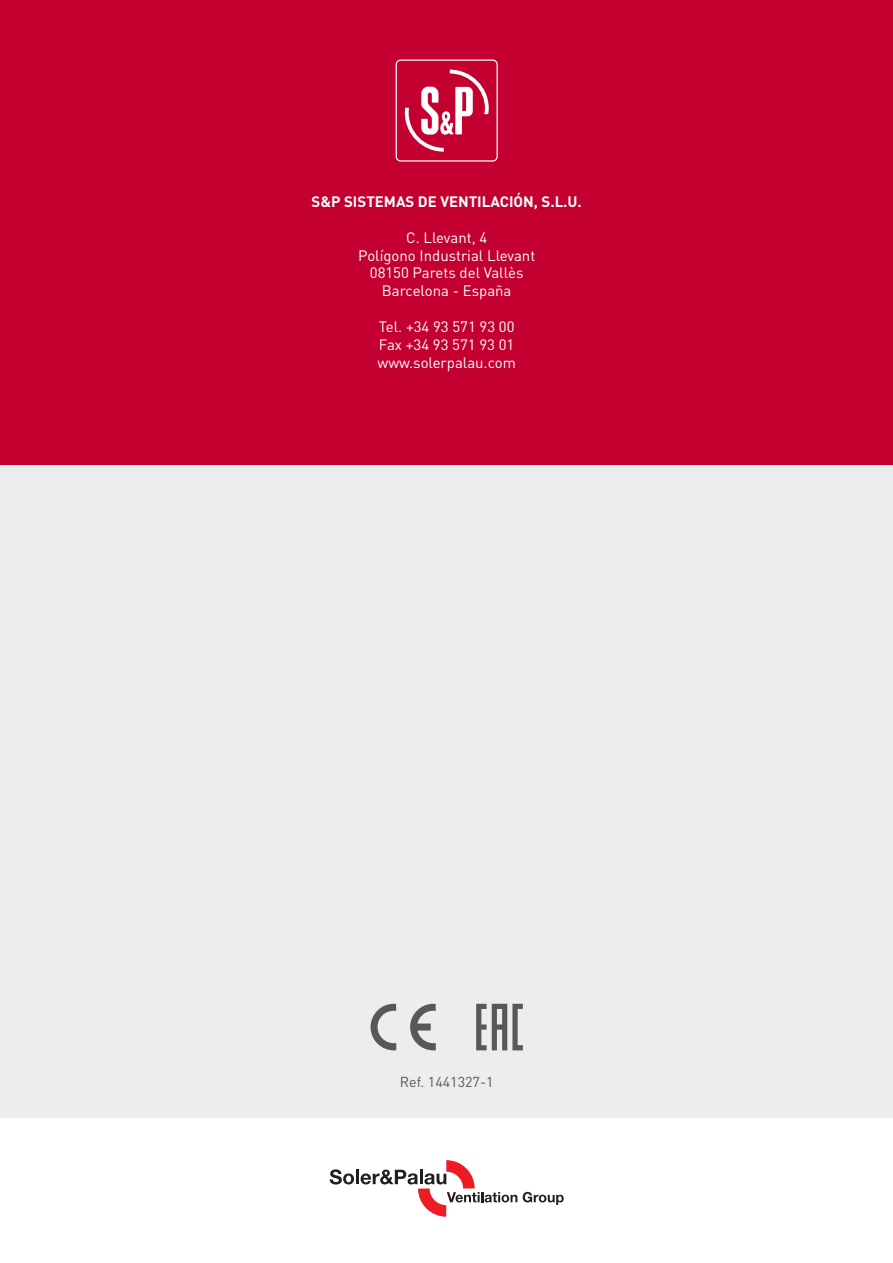
<style>
.page{position:relative;width:893px;height:1263px;background:#fff}
.page>*{position:absolute;margin:0;border:0;box-sizing:border-box;transform-origin:0 0}
.t1{font:15px/18px "DIN";color:#fff;text-align:center}
.t2{font:700 15px "DIN";color:#fff}
.t3{font:14.25px "DIN";color:#58585a}
</style>
<div class="page">
<div style="left:0;top:0;width:892px;height:1117px;background:#eceded"></div>
<svg style="left:476px;top:1004px;width:47px;height:46px"></svg>
<svg style="left:370px;top:1004px;width:26px;height:46px"></svg>
<svg style="left:410px;top:1004px;width:26px;height:46px"></svg>
<div style="left:0;top:0;width:892px;height:465px;background:#c3002f"></div>
<svg style="left:395px;top:60px;width:102px;height:102px"></svg>
<svg style="left:330px;top:1169px;width:24px;height:16px"></svg>
<hr style="left:356px;top:1170px;width:3px;height:14px;background:#231f20">
<svg style="left:360px;top:1160px;width:203px;height:57px"></svg>
<p class="t2" style="left:311px;top:196px;width:272px">S&amp;P SISTEMAS DE VENTILACIÓN, S.L.U.</p>
<p class="t1" style="left:358px;top:230px;width:179px">C. Llevant, 4<br>Polígono Industrial Llevant<br>08150 Parets del Vallès<br>Barcelona - España</p>
<p class="t1" style="left:377px;top:320px;width:140px;text-align:justify">Tel. +34 93 571 93 00<br>Fax +34 93 571 93 01 www.solerpalau.com</p>
<p class="t3" style="left:400px;top:1076px;width:95px">Ref. 1441327-1</p>
</div>
